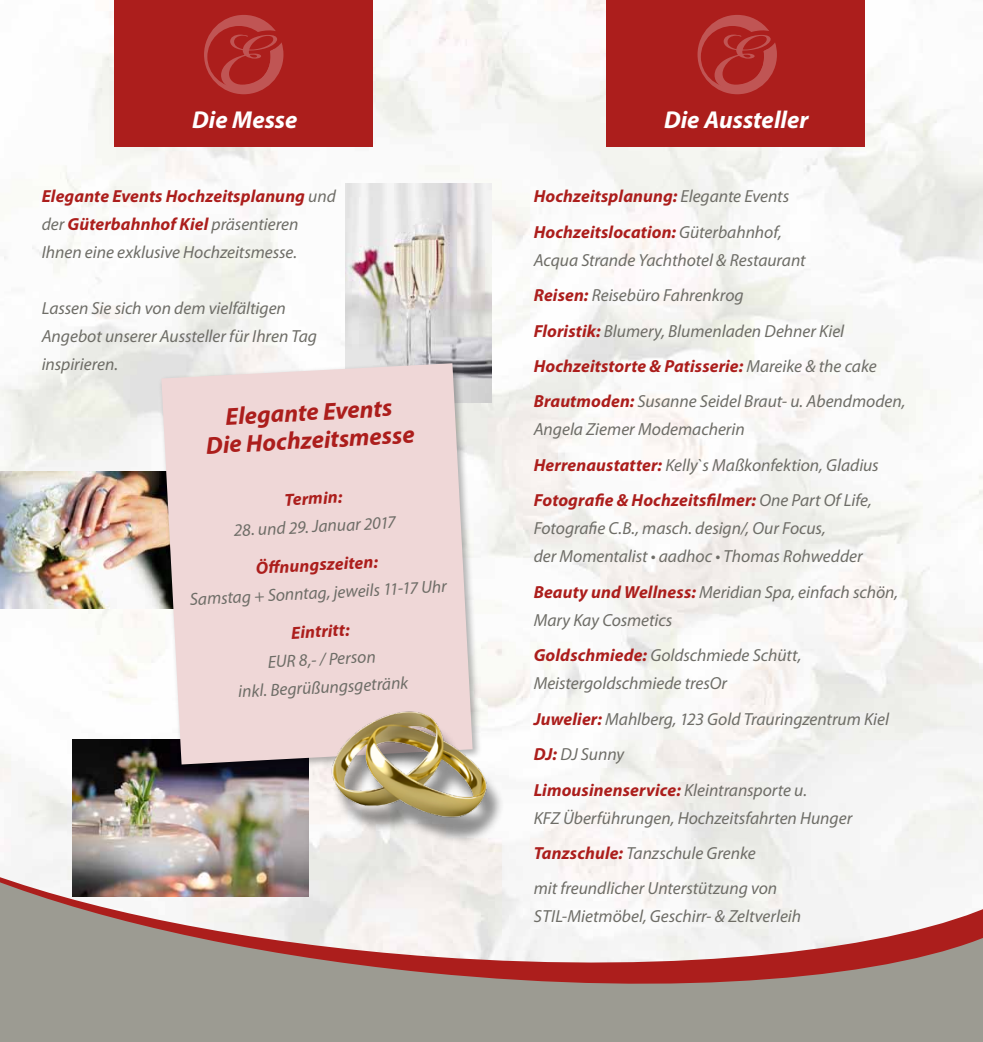
<style>
.page{position:relative;width:983px;height:1042px;background:#fff}
.page>*{position:absolute;margin:0;border:0;box-sizing:border-box;transform-origin:0 0}
.t1{font:italic 700 24.5px/28px "Myriad Pro";color:#ac1e1c;text-align:center}
.t2{font:italic 700 24.5px "Myriad Pro";color:#fff}
.t3{font:italic 17.5px/28px "Myriad Pro";color:#6e6d67}
.t4{font:italic 700 17.5px/35.4px "Myriad Pro";letter-spacing:.01em;color:#ac1e1c}
.s1{font-weight:700;color:#ac1e1c}
.s2{font-weight:400;color:#6e6d67}
</style>
<div class="page">
<img style="left:0;top:0;width:982px;height:865px">
<img style="left:0;top:472px;width:159px;height:137px">
<img style="left:345px;top:184px;width:146px;height:219px">
<img style="left:72px;top:740px;width:236px;height:125px">
<div style="left:159px;top:361px;width:323px;height:413px;background:#000;opacity:.3"></div>
<svg style="left:161px;top:363px;width:311px;height:401px;background:#ead4d4"></svg>
<div style="left:115px;top:0;width:258px;height:146px;background:#ac1e1c"></div>
<div style="left:606px;top:0;width:258px;height:146px;background:#ac1e1c"></div>
<div style="left:0;top:997px;width:982px;height:45px;background:#9c9b92"></div>
<svg style="left:0;top:865px;width:982px;height:132px"></svg>
<div style="left:333px;top:722px;width:171px;height:123px;background:#000;opacity:.43"></div>
<img style="left:294px;top:693px;width:223px;height:148px">
<svg style="left:204px;top:15px;width:79px;height:79px"></svg>
<svg style="left:697px;top:15px;width:79px;height:79px"></svg>
<h1 class="t2" style="left:192px;top:104px;width:107px">Die Messe</h1>
<p class="t3" style="left:42px;top:182px;width:296px"><span class="s1">Elegante Events Hochzeitsplanung</span> und der <span class="s1">Güterbahnhof Kiel</span> präsentieren<br>Ihnen eine exklusive Hochzeitsmesse.</p>
<p class="t3" style="left:42px;top:294px;width:277px">Lassen Sie sich von dem vielfältigen<br>Angebot unserer Aussteller für Ihren Tag inspirieren.</p>
<h1 class="t1" style="left:204px;top:403px;width:210px;rotate:-3deg">Elegante Events<br>Die Hochzeitsmesse</h1>
<p class="t4" style="left:283px;top:481px;width:59px;rotate:-3deg">Termin:</p>
<p class="t3" style="left:233px;top:516px;width:164px;rotate:-3deg">28. und 29. Januar 2017</p>
<p class="t4" style="left:255px;top:550px;width:124px;rotate:-3deg">Öff nungszeiten:</p>
<p class="t3" style="left:189px;top:585px;width:259px;rotate:-3deg">Samstag + Sonntag, jeweils 11-17 Uhr</p>
<p class="t4" style="left:290px;top:614px;width:60px;rotate:-3deg">Eintritt:</p>
<p class="t3" style="left:236px;top:649px;width:172px;text-align:center;rotate:-3deg">EUR 8,- / Person<br>inkl. Begrüßungsgetränk</p>
<h1 class="t2" style="left:663px;top:104px;width:146px">Die Aussteller</h1>
<p class="t4" style="left:533px;top:178px;width:257px">Hochzeitsplanung: <span class="s2">Elegante Events<br></span>Hochzeitslocation: <span class="s2">Güterbahnhof,</span></p>
<p class="t3" style="left:533px;top:242px;width:373px;line-height:35.4px">Acqua Strande Yachthotel &amp; Restaurant<br><span class="s1">Reisen:</span> Reisebüro Fahrenkrog<br><span class="s1">Floristik:</span> Blumery, Blumenladen Dehner Kiel <span class="s1">Hochzeitstorte &amp; Patisserie:</span> Mareike &amp; the cake <span class="s1">Brautmoden:</span> Susanne Seidel Braut- u. Abendmoden,</p>
<p class="t3" style="left:533px;top:411px;width:346px;line-height:35.4px">Angela Ziemer Modemacherin<br><span class="s1">Herrenaustatter:</span> Kelly`s Maßkonfektion, Gladius<br><span class="s1">Fotografie &amp; Hochzeitsfilmer:</span> One Part Of Life,</p>
<p class="t3" style="left:533px;top:514px;width:330px">Fotografie C.B., masch. design/, Our Focus,<br>der Momentalist • aadhoc • Thomas Rohwedder</p>
<p class="t3" style="left:533px;top:577px;width:366px"><span class="s1">Beauty und Wellness:</span> Meridian Spa, einfach schön,<br>Mary Kay Cosmetics</p>
<p class="t3" style="left:533px;top:641px;width:269px"><span class="s1">Goldschmiede:</span> Goldschmiede Schütt,<br>Meistergoldschmiede tresOr</p>
<p class="t3" style="left:533px;top:701px;width:357px;line-height:35.4px"><span class="s1">Juwelier:</span> Mahlberg, 123 Gold Trauringzentrum Kiel<br><span class="s1">DJ:</span> DJ Sunny<br><span class="s1">Limousinenservice:</span> Kleintransporte u.</p>
<p class="t3" style="left:533px;top:799px;width:320px;line-height:35.5px">KFZ Überführungen, Hochzeitsfahrten Hunger<br><span class="s1">Tanzschule:</span> Tanzschule Grenke<br>mit freundlicher Unterstützung von</p>
<p class="t3" style="left:533px;top:902px;width:269px">Stil-Mietmöbel, Geschirr- &amp; Zeltverleih</p>
</div>
